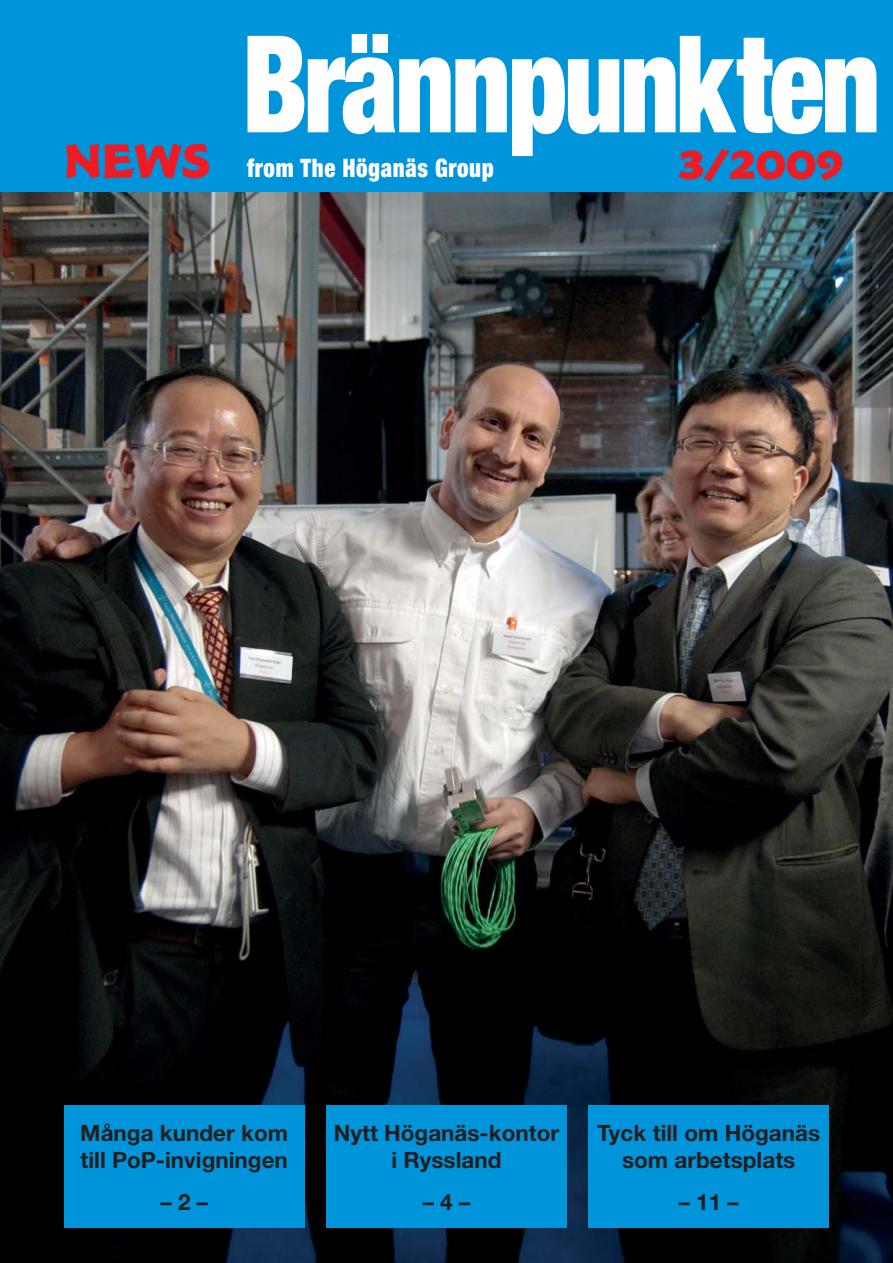
<style>
.page{position:relative;width:893px;height:1263px;background:#fff}
.page>*{position:absolute;margin:0;border:0;box-sizing:border-box;transform-origin:0 0}
.t1{font:900 condensed 135px "Helvetica Neue";letter-spacing:-.03em;color:#fff;scale:.85 1}
.t2{font:45px "Hoffmann Black Titling";color:#ed1c24}
.t3{font:37.5px "Hoffmann Black Titling";color:#ed1c24}
.t4{font:900 condensed 25.5px "Helvetica Neue";letter-spacing:.025em;color:#fff;scale:.9 1}
.t5{font:700 22.5px/27px "Helvetica Neue";color:#231f20;text-align:center}
</style>
<div class="page">
<img style="left:0;top:188px;width:893px;height:1075px">
<div style="left:1px;top:0;width:892px;height:191px;background:#0095da"></div>
<div style="left:64px;top:1106px;width:241px;height:122px;background:#0095da"></div>
<div style="left:326px;top:1106px;width:241px;height:122px;background:#0095da"></div>
<div style="left:588px;top:1106px;width:241px;height:122px;background:#0095da"></div>
<h2 class="t2" style="left:64px;top:136px;width:148px">NEWS</h2>
<h1 class="t1" style="left:242px;top:36px;width:753px">Brännpunkten</h1>
<p class="t4" style="left:247px;top:159px;width:275px">from The Höganäs Group</p>
<h3 class="t3" style="left:679px;top:144px;width:166px">3/2009</h3>
<p class="t5" style="left:80px;top:1121px;width:209px;text-align:left">Många kunder kom till PoP-invigningen</p>
<p class="t5" style="left:160px;top:1191px;width:49px">– 2 –</p>
<p class="t5" style="left:334px;top:1121px;width:227px">Nytt Höganäs-kontor i Ryssland</p>
<p class="t5" style="left:423px;top:1191px;width:49px">– 4 –</p>
<p class="t5" style="left:597px;top:1121px;width:224px">Tyck till om Höganäs som arbetsplats</p>
<p class="t5" style="left:679px;top:1191px;width:62px">– 11 –</p>
</div>
